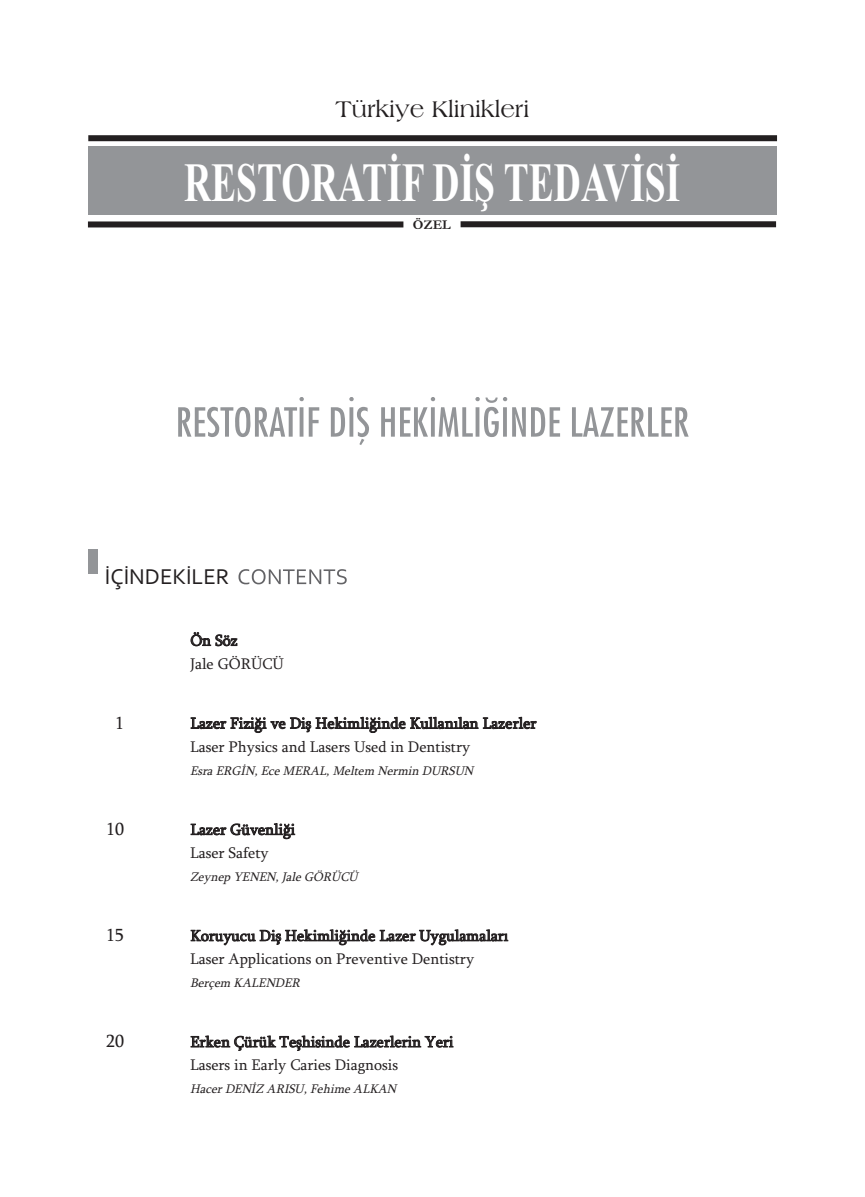
<style>
.page{position:relative;width:865px;height:1197px;background:#fff}
.page>*{position:absolute;margin:0;border:0;box-sizing:border-box;transform-origin:0 0}
.t1{font:700 55.35px "Times New Roman";color:#fff;scale:.68 1}
.t2{font:24px "Americana BT Roman";color:#231f20}
.t3{font:22.5px "Corbel";color:#231f20}
.t4{font:18px "Sylfaen";color:#231f20}
.t5{font:15.75px/23.2px "Sylfaen";color:#231f20}
.t6{font:700 13.5px "Garamond";color:#231f20}
.t7{font:italic 12.75px "Sylfaen";color:#231f20}
</style>
<div class="page">
<div style="left:88px;top:147px;width:688px;height:68px;background:#939598"></div>
<div style="left:88px;top:135px;width:689px;height:6px;background:#231f20"></div>
<div style="left:88px;top:221px;width:315px;height:6px;background:#231f20"></div>
<div style="left:460px;top:221px;width:316px;height:6px;background:#231f20"></div>
<svg style="left:238px;top:569px;width:109px;height:15px"></svg>
<div style="left:88px;top:549px;width:9px;height:25px;background:#939598"></div>
<svg style="left:178px;top:397px;width:240px;height:48px"></svg>
<h2 class="t2" style="left:335px;top:94px;width:195px">Türkiye Klinikleri</h2>
<h1 class="t1" style="left:184px;top:149px;width:731px">RESTORATİF DİŞ TEDAVİSİ</h1>
<p class="t6" style="left:413px;top:216px;width:39px">ÖZEL</p>
<h3 class="t3" style="left:105px;top:563px;width:126px">İÇİNDEKİLER</h3>
<p class="t5" style="left:190px;top:628px;width:95px">Ön Söz<br>Jale GÖRÜCÜ</p>
<p class="t4" style="left:115px;top:712px;width:10px">1</p>
<p class="t5" style="left:190px;top:711px;width:348px">Lazer Fiziği ve Diş Hekimliğinde Kullanılan Lazerler<br>Laser Physics and Lasers Used in Dentistry</p>
<p class="t7" style="left:190px;top:762px;width:288px">Esra ERGİN, Ece MERAL, Meltem Nermin DURSUN</p>
<p class="t4" style="left:106px;top:818px;width:19px">10</p>
<p class="t5" style="left:190px;top:817px;width:107px">Lazer Güvenliği<br>Laser Safety</p>
<p class="t7" style="left:190px;top:868px;width:173px">Zeynep YENEN, Jale GÖRÜCÜ</p>
<p class="t4" style="left:106px;top:924px;width:19px">15</p>
<p class="t5" style="left:190px;top:923px;width:320px">Koruyucu Diş Hekimliğinde Lazer Uygulamaları<br>Laser Applications on Preventive Dentistry</p>
<p class="t7" style="left:190px;top:975px;width:115px">Berçem KALENDER</p>
<p class="t4" style="left:106px;top:1030px;width:19px">20</p>
<p class="t5" style="left:190px;top:1029px;width:265px">Erken Çürük Teşhisinde Lazerlerin Yeri<br>Lasers in Early Caries Diagnosis</p>
<p class="t7" style="left:190px;top:1081px;width:211px">Hacer DENİZ ARISU, Fehime ALKAN</p>
</div>
